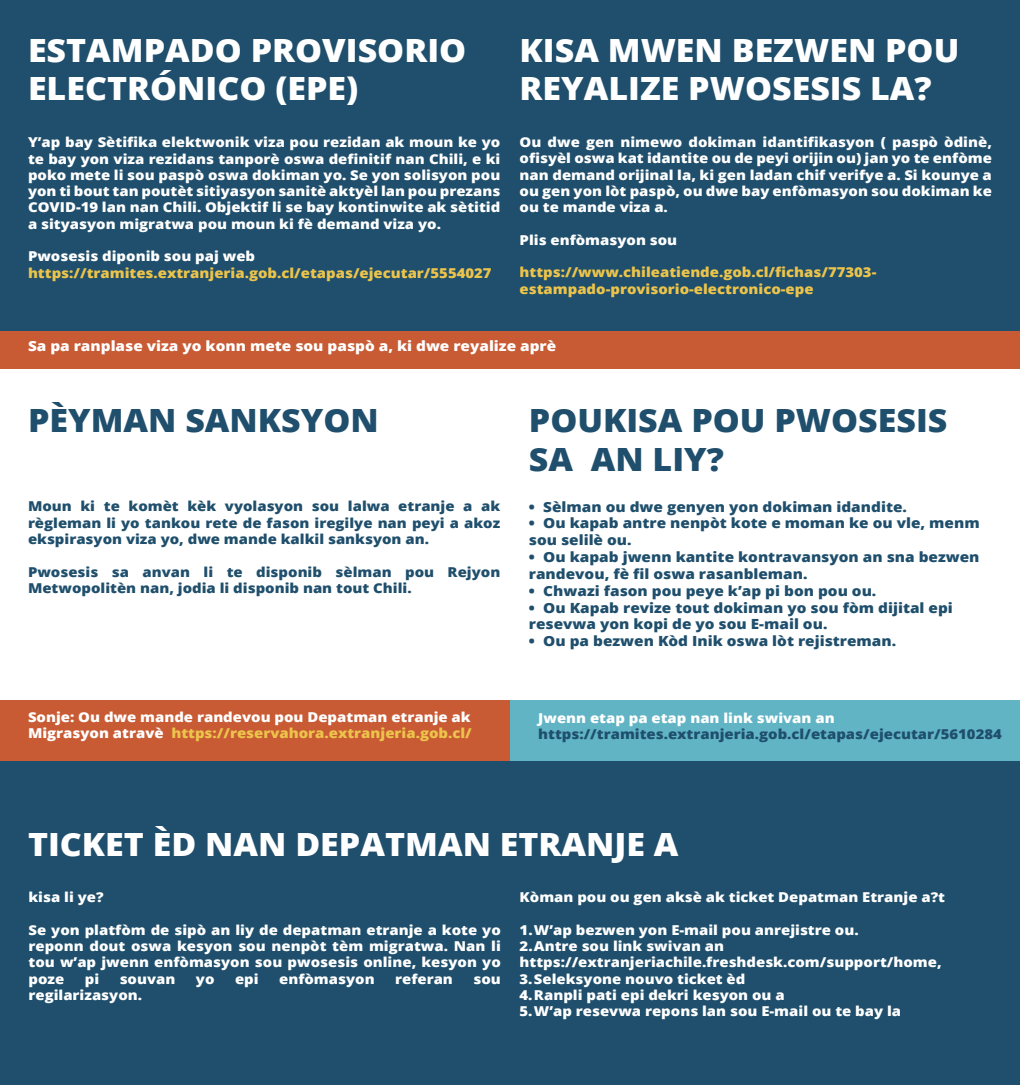
<style>
.page{position:relative;width:1020px;height:1085px;background:#fff}
.page>*{position:absolute;margin:0;border:0;box-sizing:border-box;transform-origin:0 0}
.t1{font:800 32px/38.4px "Open Sans";color:#fff;scale:1.06 1}
.t2{font:800 32px/38.4px "Open Sans";color:#1f4f6c;scale:1.06 1}
.t3{font:800 14px/16.8px "Open Sans";color:#1f4f6c;scale:1.1 1}
.t4{font:800 14px "Open Sans";color:#fff;scale:1.1 1}
.t5{font:800 13.6px/16.3px "Open Sans";color:#fff;text-align:justify;scale:1.1 1}
.t6{font:800 13.6px/16.3px "Open Sans";color:#1f4f6c;text-align:justify;scale:1.1 1}
.t7{font:800 13.6px/16.3px "Open Sans";color:#ecc44b;scale:1.1 1}
.s1{color:#ecc44b}
</style>
<div class="page">
<div style="left:0;top:761px;width:1020px;height:324px;background:#1f4f6c"></div>
<div style="left:0;top:0;width:1020px;height:331px;background:#1f4f6c"></div>
<div style="left:0;top:331px;width:1020px;height:37px;background:#c85b34"></div>
<div style="left:0;top:700px;width:510px;height:61px;background:#c85b34"></div>
<div style="left:510px;top:700px;width:510px;height:61px;background:#60b4c4"></div>
<h1 class="t1" style="left:28px;top:29px;width:415px">ESTAMPADO PROVISORIO<br>ELECTRÓNICO (EPE)</h1>
<p class="t5" style="left:28px;top:133px;width:431px">Y’ap bay Sètifika elektwonik viza pou rezidan ak moun ke yo te bay yon viza rezidans tanporè oswa definitif nan Chili, e ki poko mete li sou paspò oswa dokiman yo. Se yon solisyon pou yon ti bout tan poutèt sitiyasyon sanitè aktyèl lan pou prezans COVID-19 lan nan Chili. Objektif li se bay kontinwite ak sètitid a sityasyon migratwa pou moun ki fè demand viza yo.</p>
<p class="t5" style="left:28px;top:248px;width:208px">Pwosesis diponib sou paj web</p>
<p class="t7" style="left:28px;top:264px;width:423px">https://tramites.extranjeria.gob.cl/etapas/ejecutar/5554027</p>
<h1 class="t1" style="left:520px;top:29px;width:416px">KISA MWEN BEZWEN POU<br>REYALIZE PWOSESIS LA?</h1>
<p class="t5" style="left:520px;top:133px;width:431px">Ou dwe gen nimewo dokiman idantifikasyon ( paspò òdinè, ofisyèl oswa kat idantite ou de peyi orijin ou) jan yo te enfòme nan demand orijinal la, ki gen ladan chif verifye a. Si kounye a ou gen yon lòt paspò, ou dwe bay enfòmasyon sou dokiman ke ou te mande viza a.</p>
<p class="t5" style="left:520px;top:231px;width:145px">Plis enfòmasyon sou</p>
<p class="t7" style="left:520px;top:264px;width:326px">https://www.chileatiende.gob.cl/fichas/77303- estampado-provisorio-electronico-epe</p>
<p class="t4" style="left:28px;top:336px;width:482px">Sa pa ranplase viza yo konn mete sou paspò a, ki dwe reyalize aprè</p>
<h1 class="t2" style="left:28px;top:400px;width:332px">PÈYMAN SANKSYON</h1>
<p class="t6" style="left:28px;top:497px;width:431px">Moun ki te komèt kèk vyolasyon sou lalwa etranje a ak règleman li yo tankou rete de fason iregilye nan peyi a akoz ekspirasyon viza yo, dwe mande kalkil sanksyon an.</p>
<p class="t6" style="left:28px;top:563px;width:431px">Pwosesis sa anvan li te disponib sèlman pou Rejyon<br>Metwopolitèn nan, jodia li disponib nan tout Chili.</p>
<h1 class="t2" style="left:529px;top:400px;width:396px">POUKISA POU PWOSESIS<br>SA AN LIY?</h1>
<p class="t3" style="left:529px;top:497px;width:345px">• Sèlman ou dwe genyen yon dokiman idandite.</p>
<p class="t3" style="left:529px;top:514px;width:411px">• Ou kapab antre nenpòt kote e moman ke ou vle, menm sou selilè ou.</p>
<p class="t3" style="left:529px;top:548px;width:411px">• Ou kapab jwenn kantite kontravansyon an sna bezwen randevou, fè fil oswa rasanbleman.</p>
<p class="t3" style="left:529px;top:581px;width:317px">• Chwazi fason pou peye k’ap pi bon pou ou.</p>
<p class="t3" style="left:529px;top:598px;width:387px">• Ou Kapab revize tout dokiman yo sou fòm dijital epi resevwa yon kopi de yo sou E-mail ou.</p>
<p class="t3" style="left:529px;top:632px;width:335px">• Ou pa bezwen Kòd Inik oswa lòt rejistreman.</p>
<p class="t5" style="left:28px;top:708px;width:405px">Sonje: Ou dwe mande randevou pou Depatman etranje ak<br>Migrasyon atravè <span class="s1">https://reservahora.extranjeria.gob.cl/</span></p>
<p class="t5" style="left:538px;top:709px;width:271px">Jwenn etap pa etap nan link swivan an</p>
<p class="t6" style="left:538px;top:725px;width:423px">https://tramites.extranjeria.gob.cl/etapas/ejecutar/5610284</p>
<h1 class="t1" style="left:28px;top:824px;width:615px">TICKET ÈD NAN DEPATMAN ETRANJE A</h1>
<p class="t5" style="left:29px;top:888px;width:70px">kisa li ye?</p>
<p class="t5" style="left:29px;top:921px;width:431px">Se yon platfòm de sipò an liy de depatman etranje a kote yo reponn dout oswa kesyon sou nenpòt tèm migratwa. Nan li tou w’ap jwenn enfòmasyon sou pwosesis online, kesyon yo poze</p>
<p class="t5" style="left:85px;top:970px;width:15px">pi</p>
<p class="t5" style="left:120px;top:970px;width:52px">souvan</p>
<p class="t5" style="left:196px;top:970px;width:18px">yo</p>
<p class="t5" style="left:235px;top:970px;width:23px">epi</p>
<p class="t5" style="left:279px;top:970px;width:88px">enfòmasyon</p>
<p class="t5" style="left:395px;top:970px;width:54px">referan</p>
<p class="t5" style="left:473px;top:970px;width:26px">sou</p>
<p class="t5" style="left:29px;top:986px;width:105px">regilarizasyon.</p>
<p class="t5" style="left:520px;top:888px;width:388px">Kòman pou ou gen aksè ak ticket Depatman Etranje a?t</p>
<p class="t5" style="left:520px;top:921px;width:385px;text-align:left">1.W’ap bezwen yon E-mail pou anrejistre ou.<br>2.Antre sou link swivan an https://extranjeriachile.freshdesk.com/support/home, 3.Seleksyone nouvo ticket èd<br>4.Ranpli pati epi dekri kesyon ou a<br>5.W’ap resevwa repons lan sou E-mail ou te bay la</p>
</div>
